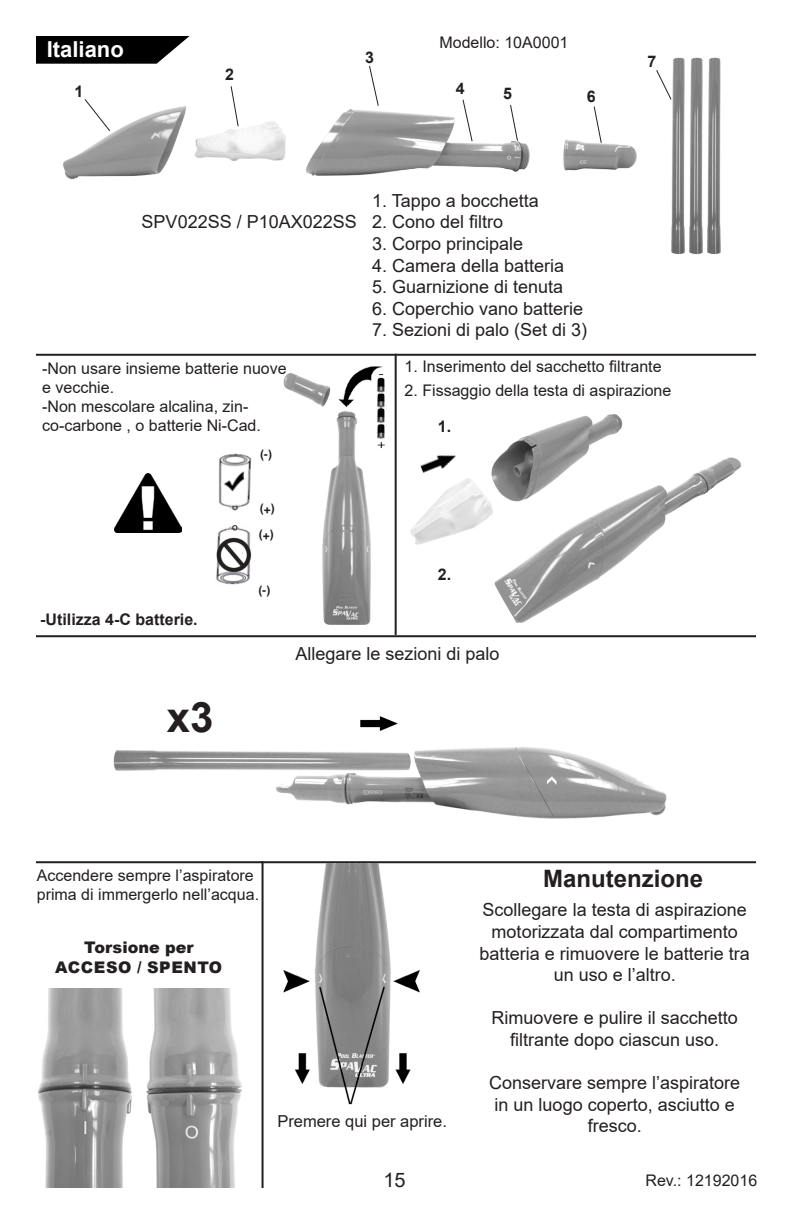
<style>
.page{position:relative;width:792px;height:1224px;background:#fff}
.page>*{position:absolute;margin:0;border:0;box-sizing:border-box;transform-origin:0 0}
.t1{font:700 42px "Arial";color:#231f20}
.t2{font:700 24px "Arial";color:#231f20}
.t3{font:700 22px "Arial";color:#fff}
.t4{font:20px "Arial";color:#231f20}
.t5{font:18px/21.6px "Arial";color:#231f20;text-align:center}
.t6{font:16.4px "Arial";color:#231f20}
.t7{font:16px/19.2px "Arial";color:#231f20}
.t8{font:700 16px "Arial";color:#231f20}
.t9{font:900 16px "Arial";letter-spacing:.035em;color:#231f20}
.t10{font:900 16px "Arial";letter-spacing:.015em;color:#231f20}
.t11{font:700 12px "Arial";color:#231f20}
</style>
<div class="page">
<hr style="left:36px;top:354px;width:720px;height:2px;background:#231f20">
<hr style="left:395px;top:354px;width:2px;height:281px;background:#231f20">
<hr style="left:36px;top:635px;width:720px;height:2px;background:#231f20">
<hr style="left:36px;top:861px;width:720px;height:2px;background:#231f20">
<hr style="left:262px;top:861px;width:2px;height:327px;background:#231f20">
<svg style="left:230px;top:86px;width:6px;height:24px"></svg>
<svg style="left:369px;top:66px;width:9px;height:33px"></svg>
<svg style="left:593px;top:106px;width:7px;height:27px"></svg>
<svg style="left:656px;top:70px;width:8px;height:16px"></svg>
<img style="left:114px;top:474px;width:67px;height:59px">
<img style="left:216px;top:525px;width:36px;height:60px">
<img style="left:219px;top:453px;width:32px;height:58px">
<img style="left:63px;top:101px;width:123px;height:79px">
<img style="left:305px;top:99px;width:225px;height:77px">
<img style="left:194px;top:110px;width:92px;height:51px">
<img style="left:563px;top:133px;width:74px;height:38px">
<img style="left:664px;top:57px;width:57px;height:197px">
<img style="left:283px;top:366px;width:102px;height:259px">
<img style="left:410px;top:414px;width:213px;height:131px">
<img style="left:480px;top:449px;width:261px;height:174px">
<img style="left:113px;top:747px;width:554px;height:72px">
<img style="left:146px;top:988px;width:118px;height:200px">
<img style="left:38px;top:988px;width:94px;height:200px">
<img style="left:283px;top:864px;width:137px;height:241px">
<img style="left:360px;top:716px;width:38px;height:15px">
<svg style="left:36px;top:36px;width:154px;height:28px;background:#1e1e1e"></svg>
<p class="t3" style="left:47px;top:34px;width:79px">Italiano</p>
<p class="t7" style="left:440px;top:32px;width:130px">Modello: 10A0001</p>
<p class="t8" style="left:365px;top:46px;width:10px">3</p>
<p class="t8" style="left:75px;top:80px;width:10px">1</p>
<p class="t8" style="left:225px;top:63px;width:10px">2</p>
<p class="t8" style="left:456px;top:77px;width:10px">4</p>
<p class="t8" style="left:503px;top:82px;width:10px">5</p>
<p class="t8" style="left:587px;top:85px;width:10px">6</p>
<p class="t5" style="left:142px;top:211px;width:217px">SPV022SS / P10AX022SS</p>
<p class="t5" style="left:372px;top:190px;width:168px">1. Tappo a bocchetta</p>
<p class="t5" style="left:372px;top:211px;width:133px">2. Cono del filtro</p>
<p class="t5" style="left:372px;top:233px;width:153px">3. Corpo principale</p>
<p class="t5" style="left:372px;top:254px;width:194px">4. Camera della batteria</p>
<p class="t5" style="left:372px;top:276px;width:193px">5. Guarnizione di tenuta</p>
<p class="t5" style="left:372px;top:298px;width:213px">6. Coperchio vano batterie</p>
<p class="t5" style="left:372px;top:319px;width:217px">7. Sezioni di palo (Set di 3)</p>
<p class="t8" style="left:647px;top:50px;width:10px">7</p>
<p class="t7" style="left:42px;top:358px;width:246px">-Non usare insieme batterie nuove e vecchie.</p>
<p class="t7" style="left:42px;top:397px;width:220px">-Non mescolare alcalina, zin&shy;co-carbone , o batterie Ni-Cad.</p>
<p class="t11" style="left:272px;top:465px;width:13px;rotate:-180deg">(-)</p>
<p class="t7" style="left:405px;top:356px;width:259px">1. Inserimento del sacchetto filtrante</p>
<p class="t7" style="left:405px;top:380px;width:268px">2. Fissaggio della testa di aspirazione</p>
<p class="t8" style="left:438px;top:415px;width:15px">1.</p>
<p class="t8" style="left:40px;top:608px;width:159px">-Utilizza 4-C batterie.</p>
<p class="t1" style="left:167px;top:688px;width:48px">x3</p>
<p class="t11" style="left:275px;top:519px;width:16px;rotate:-180deg">(+)</p>
<p class="t11" style="left:274px;top:545px;width:16px;rotate:-180deg">(+)</p>
<p class="t11" style="left:271px;top:601px;width:13px;rotate:-180deg">(-)</p>
<p class="t8" style="left:438px;top:563px;width:15px">2.</p>
<p class="t5" style="left:295px;top:643px;width:206px">Allegare le sezioni di palo</p>
<p class="t7" style="left:37px;top:866px;width:224px">Accendere sempre l’aspiratore prima di immergerlo nell’acqua.</p>
<p class="t10" style="left:84px;top:936px;width:111px">Torsione per</p>
<p class="t9" style="left:55px;top:955px;width:169px">ACCESO / SPENTO</p>
<p class="t2" style="left:543px;top:862px;width:162px">Manutenzione</p>
<p class="t5" style="left:480px;top:899px;width:272px">Scollegare la testa di aspirazione motorizzata dal compartimento batteria e rimuovere le batterie tra un uso e l’altro.</p>
<p class="t5" style="left:492px;top:1007px;width:248px">Rimuovere e pulire il sacchetto filtrante dopo ciascun uso.</p>
<p class="t5" style="left:489px;top:1072px;width:253px">Conservare sempre l’aspiratore in un luogo coperto, asciutto e</p>
<p class="t6" style="left:277px;top:1110px;width:171px">Premere qui per aprire.</p>
<p class="t5" style="left:588px;top:1115px;width:56px">fresco.</p>
<p class="t4" style="left:383px;top:1167px;width:24px">15</p>
<p class="t7" style="left:646px;top:1171px;width:113px">Rev.: 12192016</p>
</div>
